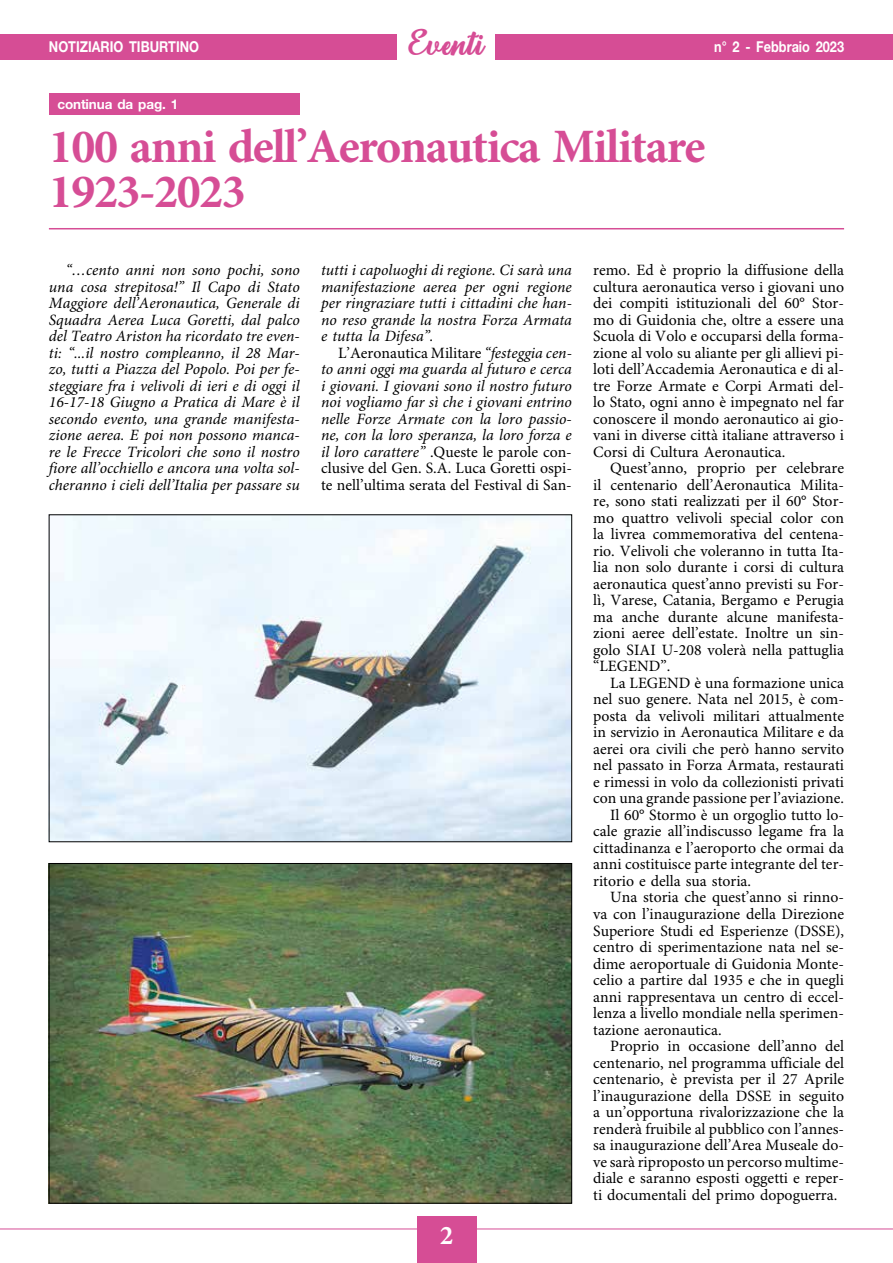
<style>
.page{position:relative;width:893px;height:1263px;background:#fff}
.page>*{position:absolute;margin:0;border:0;box-sizing:border-box;transform-origin:0 0}
.t1{font:700 48px/45px "Minion Pro";letter-spacing:-.03em;color:#d64d95}
.t2{font:36px "Richardine";letter-spacing:.01em;color:#d64d95}
.t3{font:700 27px "Minion Pro";color:#fff}
.t4{font:15.75px/16.5px "Minion Pro";color:#000;text-align:justify}
.t5{font:italic 15.75px/16.5px "Minion Pro";color:#000;text-align:justify}
.t6{font:700 15px "Helvetica Neue LT Std";color:#fff;scale:.85 1}
.t7{font:700 13.5px "Helvetica Neue LT Std";letter-spacing:-.01em;color:#fff}
.s1{font-style:normal}
</style>
<div class="page">
<hr style="left:0;top:1228px;width:893px;height:1px;background:#d64d95">
<div style="left:0;top:34px;width:893px;height:26px;background:#d64d95"></div>
<div style="left:417px;top:1216px;width:59px;height:47px;background:#d64d95"></div>
<div style="left:398px;top:0;width:97px;height:68px;background:#fff"></div>
<img style="left:51px;top:516px;width:519px;height:324px">
<img style="left:51px;top:865px;width:519px;height:336px">
<hr style="left:49px;top:228px;width:795px;height:1px;background:#d64d95">
<div style="left:49px;top:94px;width:251px;height:21px;background:#d64d95"></div>
<h2 class="t2" style="left:408px;top:22px;width:77px">Eventi</h2>
<p class="t6" style="left:49px;top:38px;width:178px">NOTIZIARIO TIBURTINO</p>
<p class="t6" style="left:714px;top:38px;width:154px">n° 2 - Febbraio 2023</p>
<p class="t7" style="left:57px;top:96px;width:122px">continua da pag. 1</p>
<h1 class="t1" style="left:49px;top:127px;width:658px">100 anni dell’Aeronautica Militare<br>1923-2023</h1>
<p class="t5" style="left:49px;top:262px;width:252px;text-indent:17px">“…cento anni non sono pochi, sono una cosa strepitosa!” Il Capo di Stato Maggiore dell’Aeronautica, Generale di Squadra Aerea Luca Goretti, dal palco del Teatro Ariston ha ricordato tre even&shy;ti: “...il nostro compleanno, il 28 Mar&shy;zo, tutti a Piazza del Popolo. Poi per fe&shy;steggiare fra i velivoli di ieri e di oggi il 16-17-18 Giugno a Pratica di Mare è il secondo evento, una grande manifesta&shy;zione aerea. E poi non possono manca&shy;re le Frecce Tricolori che sono il nostro fiore all’occhiello e ancora una volta sol&shy;cheranno i cieli dell’Italia per passare su</p>
<p class="t5" style="left:321px;top:262px;width:252px">tutti i capoluoghi di regione. Ci sarà una manifestazione aerea per ogni regione per ringraziare tutti i cittadini che han&shy;no reso grande la nostra Forza Armata e tutta la Difesa”.</p>
<p class="t5" style="left:321px;top:345px;width:252px;text-indent:17px"><span class="s1">L’Aeronautica Militare</span> “festeggia cen&shy;to anni oggi ma guarda al futuro e cerca i giovani. I giovani sono il nostro futuro noi vogliamo far sì che i giovani entrino nelle Forze Armate con la loro passio&shy;ne, con la loro speranza, la loro forza e il loro carattere” <span class="s1">.Queste le parole con&shy;clusive del Gen. S.A. Luca Goretti ospi&shy;te nell’ultima serata del Festival di San-</span></p>
<h3 class="t3" style="left:440px;top:1219px;width:15px">2</h3>
<p class="t4" style="left:593px;top:263px;width:252px">remo. Ed è proprio la diffusione della cultura aeronautica verso i giovani uno dei compiti istituzionali del 60° Stor&shy;mo di Guidonia che, oltre a essere una Scuola di Volo e occuparsi della forma&shy;zione al volo su aliante per gli allievi pi&shy;loti dell’Accademia Aeronautica e di al&shy;tre Forze Armate e Corpi Armati del&shy;lo Stato, ogni anno è impegnato nel far conoscere il mondo aeronautico ai gio&shy;vani in diverse città italiane attraverso i Corsi di Cultura Aeronautica.</p>
<p class="t4" style="left:593px;top:461px;width:252px;text-indent:17px">Quest’anno, proprio per celebrare il centenario dell’Aeronautica Milita&shy;re, sono stati realizzati per il 60° Stor&shy;mo quattro velivoli special color con la livrea commemorativa del centena&shy;rio. Velivoli che voleranno in tutta Ita&shy;lia non solo durante i corsi di cultura aeronautica quest’anno previsti su For&shy;lì, Varese, Catania, Bergamo e Perugia ma anche durante alcune manifesta&shy;zioni aeree dell’estate. Inoltre un sin&shy;golo SIAI U-208 volerà nella pattuglia “LEGEND”.</p>
<p class="t4" style="left:610px;top:675px;width:235px">La LEGEND è una formazione unica</p>
<p class="t4" style="left:593px;top:692px;width:252px">nel suo genere. Nata nel 2015, è com-</p>
<p class="t4" style="left:593px;top:708px;width:252px">posta da velivoli militari attualmente</p>
<p class="t4" style="left:593px;top:725px;width:252px">in servizio in Aeronautica Militare e da</p>
<p class="t4" style="left:593px;top:741px;width:252px">aerei ora civili che però hanno servito</p>
<p class="t4" style="left:593px;top:758px;width:252px">nel passato in Forza Armata, restaurati</p>
<p class="t4" style="left:593px;top:774px;width:252px">e rimessi in volo da collezionisti privati</p>
<p class="t4" style="left:593px;top:791px;width:252px">con una grande passione per l’aviazione.</p>
<p class="t4" style="left:610px;top:807px;width:235px">Il 60° Stormo è un orgoglio tutto lo-</p>
<p class="t4" style="left:593px;top:824px;width:252px">cale grazie all’indiscusso legame fra la</p>
<p class="t4" style="left:593px;top:840px;width:252px">cittadinanza e l’aeroporto che ormai da</p>
<p class="t4" style="left:593px;top:857px;width:252px">anni costituisce parte integrante del ter-</p>
<p class="t4" style="left:593px;top:873px;width:159px">ritorio e della sua storia.</p>
<p class="t4" style="left:610px;top:890px;width:235px">Una storia che quest’anno si rinno-</p>
<p class="t4" style="left:593px;top:906px;width:252px">va con l’inaugurazione della Direzione</p>
<p class="t4" style="left:593px;top:923px;width:252px">Superiore Studi ed Esperienze (DSSE),</p>
<p class="t4" style="left:593px;top:939px;width:252px">centro di sperimentazione nata nel se-</p>
<p class="t4" style="left:593px;top:956px;width:252px">dime aeroportuale di Guidonia Monte-</p>
<p class="t4" style="left:593px;top:972px;width:252px">celio a partire dal 1935 e che in quegli</p>
<p class="t4" style="left:593px;top:989px;width:252px">anni rappresentava un centro di eccel-</p>
<p class="t4" style="left:593px;top:1005px;width:252px">lenza a livello mondiale nella sperimen-</p>
<p class="t4" style="left:593px;top:1022px;width:130px">tazione aeronautica.</p>
<p class="t4" style="left:610px;top:1038px;width:235px">Proprio in occasione dell’anno del</p>
<p class="t4" style="left:593px;top:1055px;width:252px">centenario, nel programma ufficiale del</p>
<p class="t4" style="left:593px;top:1071px;width:252px">centenario, è prevista per il 27 Aprile</p>
<p class="t4" style="left:593px;top:1088px;width:252px">l’inaugurazione della DSSE in seguito</p>
<p class="t4" style="left:593px;top:1104px;width:252px">a un’opportuna rivalorizzazione che la</p>
<p class="t4" style="left:593px;top:1121px;width:252px">renderà fruibile al pubblico con l’annes-</p>
<p class="t4" style="left:593px;top:1137px;width:252px">sa inaugurazione dell’Area Museale do-</p>
<p class="t4" style="left:593px;top:1154px;width:252px">ve sarà riproposto un percorso multime-</p>
<p class="t4" style="left:593px;top:1170px;width:252px">diale e saranno esposti oggetti e reper-</p>
<p class="t4" style="left:593px;top:1187px;width:246px">ti documentali del primo dopoguerra.</p>
</div>
